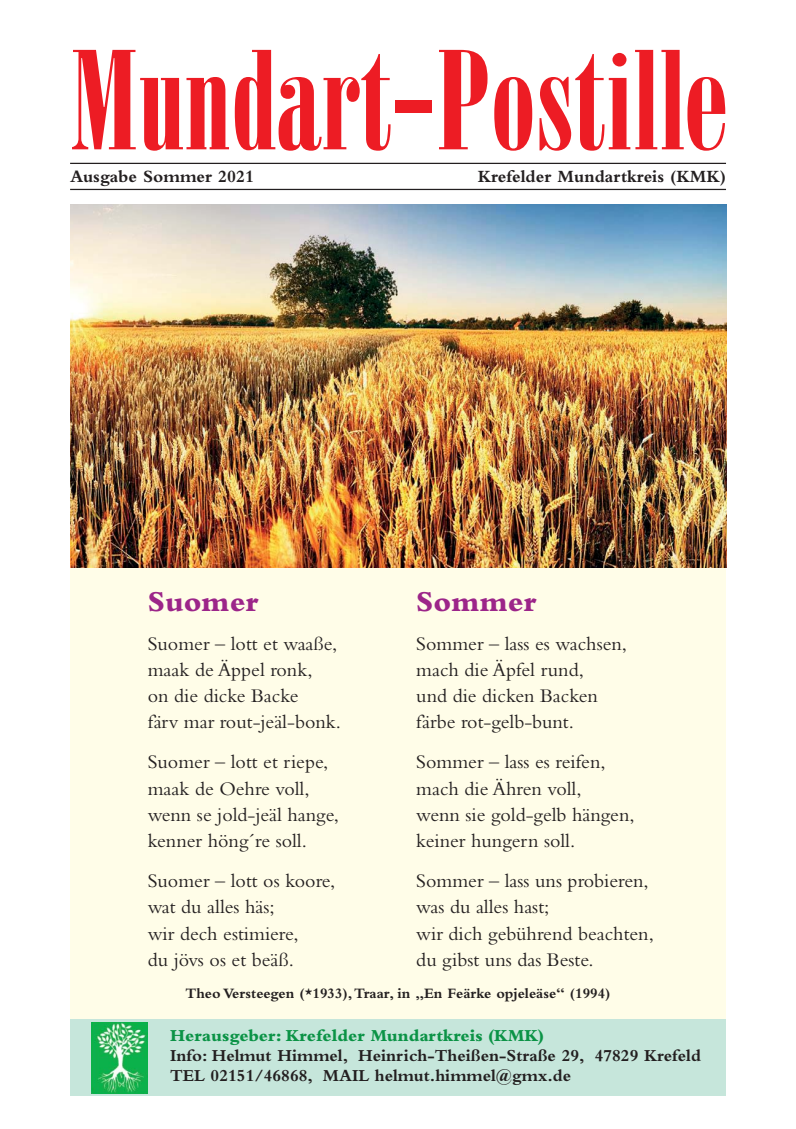
<style>
.page{position:relative;width:796px;height:1129px;background:#fff}
.page>*{position:absolute;margin:0;border:0;box-sizing:border-box;transform-origin:0 0}
.t1{font:137.5px "Bodoni Poster Compressed";color:#ed1c24}
.t2{font:800 30px "Bembo Std";color:#9c2589}
.t3{font:20px/26.2px "Bembo Std";color:#231f20}
.t4{font:700 17.88px "Bembo";color:#231f20}
.t5{font:700 17.5px/19.8px "Bembo Std";color:#231f20}
.t6{font:800 17.5px "Bembo Std";color:#0b9346}
.t7{font:700 15px "Bembo Std";color:#231f20}
</style>
<div class="page">
<div style="left:70px;top:564px;width:656px;height:464px;background:#fffde8"></div>
<hr style="left:70px;top:163px;width:656px;height:1px;background:#231f20">
<hr style="left:70px;top:189px;width:656px;height:1px;background:#231f20">
<img style="left:70px;top:205px;width:656px;height:362px">
<div style="left:70px;top:1019px;width:656px;height:77px;background:#c6e6db"></div>
<img style="left:92px;top:1022px;width:56px;height:71px">
<h1 class="t1" style="left:70px;top:50px;width:660px">Mundart-Postille</h1>
<p class="t4" style="left:70px;top:170px;width:185px">Ausgabe Sommer 2021</p>
<p class="t4" style="left:477px;top:170px;width:250px">Krefelder Mundartkreis (KMK)</p>
<h2 class="t2" style="left:148px;top:590px;width:112px">Suomer</h2>
<p class="t3" style="left:148px;top:632px;width:195px">Suomer – lott et waaße, maak de Äppel ronk,<br>on die dicke Backe<br>färv mar rout-jeäl-bonk.</p>
<p class="t3" style="left:148px;top:751px;width:193px">Suomer – lott et riepe, maak de Oehre voll, wenn se jold-jeäl hange, kenner höng´re soll.</p>
<p class="t3" style="left:148px;top:869px;width:189px">Suomer – lott os koore, wat du alles häs;<br>wir dech estimiere,<br>du jövs os et beäß.</p>
<h2 class="t2" style="left:416px;top:590px;width:122px">Sommer</h2>
<p class="t3" style="left:416px;top:632px;width:212px">Sommer – lass es wachsen, mach die Äpfel rund,<br>und die dicken Backen färbe rot-gelb-bunt.</p>
<p class="t3" style="left:416px;top:751px;width:220px">Sommer – lass es reifen, mach die Ähren voll,<br>wenn sie gold-gelb hängen, keiner hungern soll.</p>
<p class="t3" style="left:416px;top:869px;width:239px">Sommer – lass uns probieren, was du alles hast;<br>wir dich gebührend beachten, du gibst uns das Beste.</p>
<p class="t7" style="left:185px;top:988px;width:426px">Theo Versteegen (*1933), Traar, in „En Feärke opjeleäse“ (1994)</p>
<p class="t6" style="left:170px;top:1029px;width:375px">Herausgeber: Krefelder Mundartkreis (KMK)</p>
<p class="t5" style="left:170px;top:1047px;width:532px">Info: Helmut Himmel, Heinrich-Theißen-Straße 29, 47829 Krefeld<br>TEL 02151/46868, MAIL helmut.himmel@gmx.de</p>
</div>
